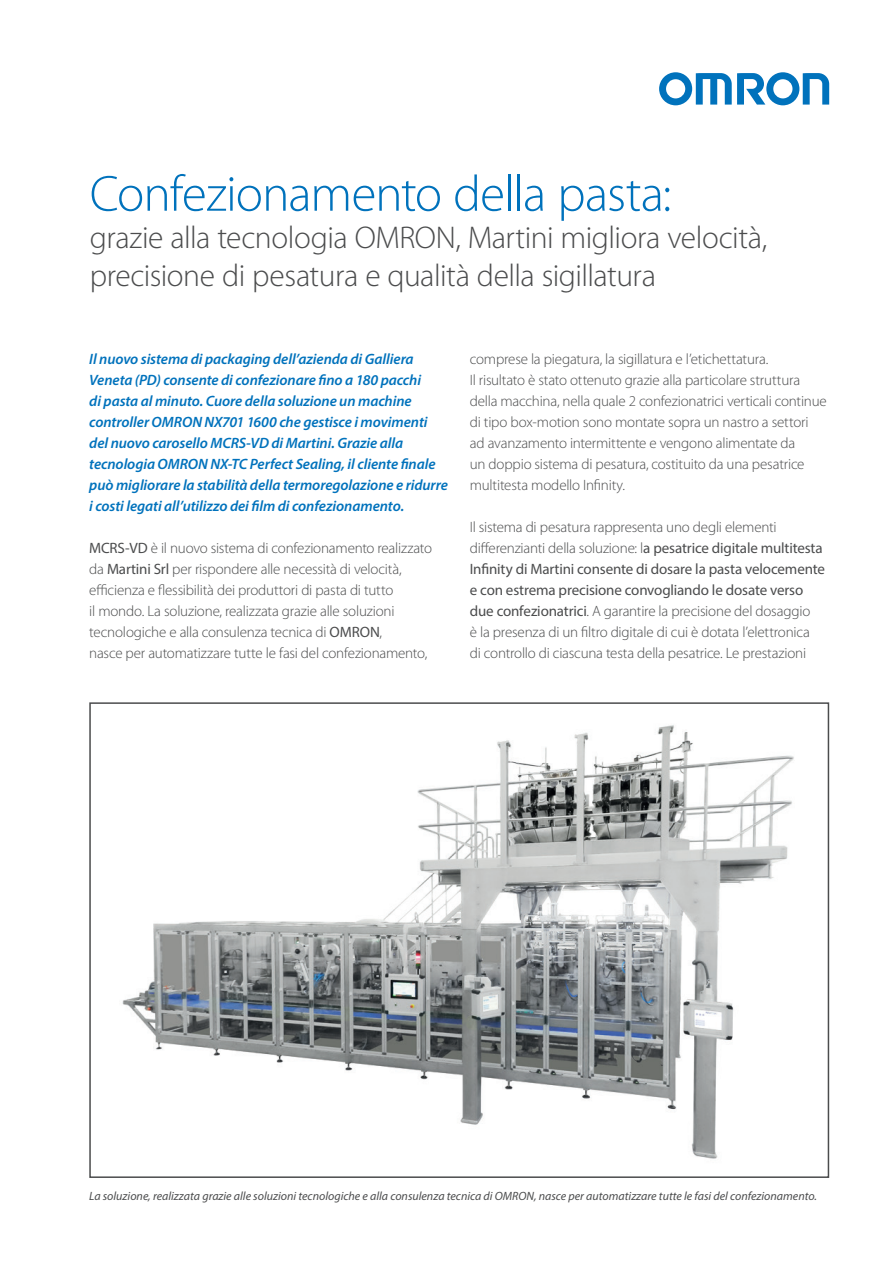
<style>
.page{position:relative;width:893px;height:1263px;background:#fff}
.page>*{position:absolute;margin:0;border:0;box-sizing:border-box;transform-origin:0 0}
.t1{font:300 51px "Myriad Pro";letter-spacing:-.02em;color:#0072bc}
.t2{font:300 31.5px/37.5px "Myriad Pro";letter-spacing:-.015em;color:#4b4c4d}
.t3{font:300 15px/21px "Myriad Pro";letter-spacing:-.015em;color:#4b4c4d}
.t4{font:italic 600 15px/21px "Myriad Pro";letter-spacing:-.005em;color:#0072bc}
.t5{font:italic 12px "Myriad Pro";color:#4b4c4d}
.s1{font-weight:400}
</style>
<div class="page">
<svg style="left:659px;top:72px;width:170px;height:33px"></svg>
<img style="left:122px;top:725px;width:672px;height:434px">
<div style="left:89px;top:702px;width:740px;height:476px;border:2px solid #4b4c4d"></div>
<h1 class="t1" style="left:90px;top:166px;width:583px">Confezionamento della pasta:</h1>
<h2 class="t2" style="left:90px;top:219px;width:679px">grazie alla tecnologia OMRON, Martini migliora velocità, precisione di pesatura e qualità della sigillatura</h2>
<p class="t4" style="left:89px;top:348px;width:360px">Il nuovo sistema di packaging dell’azienda di Galliera Veneta (PD) consente di confezionare no a 180 pacchi<br>di pasta al minuto. Cuore della soluzione un machine controller OMRON NX701 1600 che gestisce i movimenti del nuovo carosello MCRS-VD di Martini. Grazie alla tecnologia OMRON NX-TC Perfect Sealing, il cliente nale può migliorare la stabilità della termoregolazione e ridurre i costi legati all’utilizzo dei lm di confezionamento.</p>
<p class="t3" style="left:89px;top:538px;width:344px"><span class="s1">MCRS-VD</span> è il nuovo sistema di confezionamento realizzato da <span class="s1">Martini Srl</span> per rispondere alle necessità di velocità, efficienza e flessibilità dei produttori di pasta di tutto<br>il mondo. La soluzione, realizzata grazie alle soluzioni tecnologiche e alla consulenza tecnica di <span class="s1">OMRON</span>,<br>nasce per automatizzare tutte le fasi del confezionamento,</p>
<p class="t3" style="left:470px;top:349px;width:358px">comprese la piegatura, la sigillatura e l’etichettatura.<br>Il risultato è stato ottenuto grazie alla particolare struttura della macchina, nella quale 2 confezionatrici verticali continue di tipo box-motion sono montate sopra un nastro a settori ad avanzamento intermittente e vengono alimentate da<br>un doppio sistema di pesatura, costituito da una pesatrice multitesta modello Infinity.</p>
<p class="t3" style="left:470px;top:517px;width:357px">Il sistema di pesatura rappresenta uno degli elementi differenzianti della soluzione: l<span class="s1">a pesatrice digitale multitesta Infinity di Martini consente di dosare la pasta velocemente e con estrema precisione convogliando le dosate verso due confezionatrici</span>. A garantire la precisione del dosaggio<br>è la presenza di un filtro digitale di cui è dotata l’elettronica<br>di controllo di ciascuna testa della pesatrice. Le prestazioni</p>
<p class="t5" style="left:89px;top:1188px;width:729px">La soluzione, realizzata grazie alle soluzioni tecnologiche e alla consulenza tecnica di OMRON, nasce per automatizzare tutte le fasi del confezionamento.</p>
</div>
